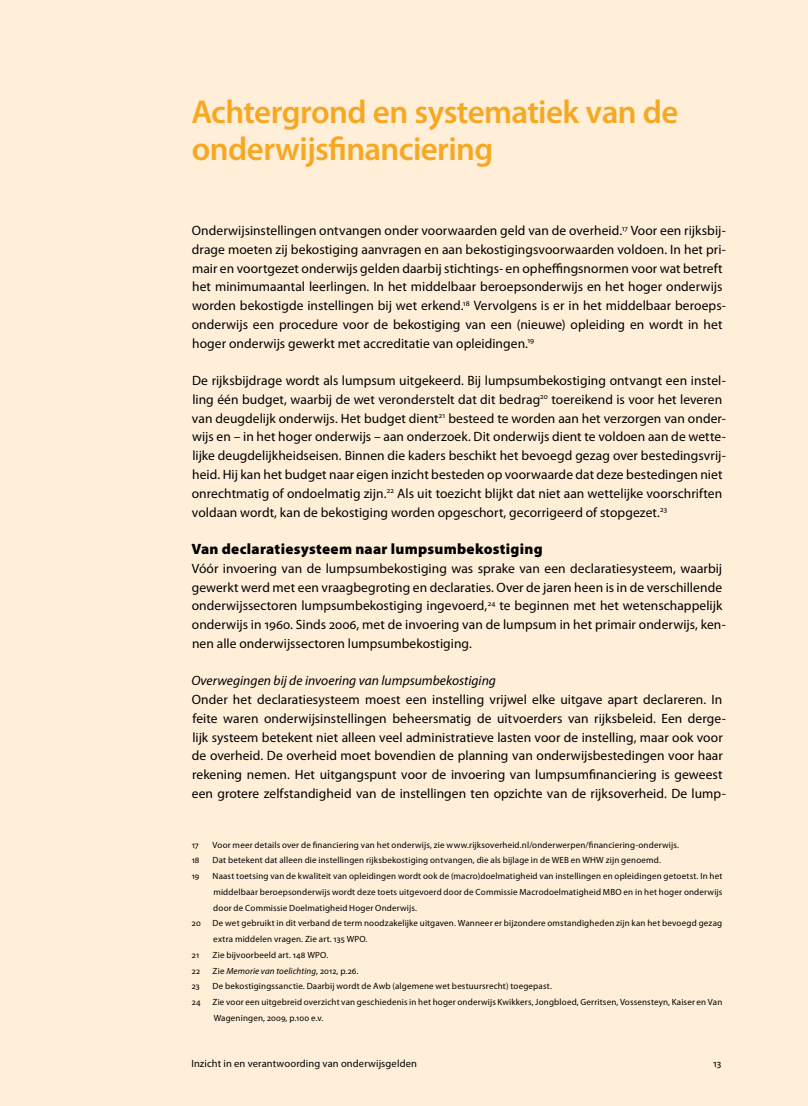
<style>
.page{position:relative;width:808px;height:1106px;background:#ffeed8}
.page>*{position:absolute;margin:0;border:0;box-sizing:border-box;transform-origin:0 0}
.t1{font:600 33px/37.5px "Myriad Pro";letter-spacing:-.02em;color:#f7a823}
.t2{font:900 15px "Myriad Pro";letter-spacing:.015em;color:#000}
.t3{font:13.5px/18.8px "Myriad Pro";letter-spacing:.005em;color:#000}
.t4{font:italic 13.5px "Myriad Pro";color:#000}
.t5{font:10.5px "Myriad Pro";letter-spacing:.015em;color:#000}
.t6{font:9px/15.8px "Myriad Pro";letter-spacing:.02em;color:#000}
.t7{font:italic 9px "Myriad Pro";letter-spacing:.015em;color:#000}
.s1{font-style:normal}
</style>
<div class="page">
<h1 class="t1" style="left:191px;top:93px;width:489px">Achtergrond en systematiek van de onderwijsfinanciering</h1>
<p class="t3" style="left:192px;top:221px;width:535px">Onderwijsinstellingen ontvangen onder voorwaarden geld van de overheid.<sup>17</sup> Voor een rijksbij&shy;drage moeten zij bekostiging aanvragen en aan bekostigingsvoorwaarden voldoen. In het pri&shy;mair en voortgezet onderwijs gelden daarbij stichtings- en opheffingsnormen voor wat betreft het minimumaantal leerlingen. In het middelbaar beroepsonderwijs en het hoger onderwijs worden bekostigde instellingen bij wet erkend.<sup>18</sup> Vervolgens is er in het middelbaar beroeps&shy;onderwijs een procedure voor de bekostiging van een (nieuwe) opleiding en wordt in het hoger onderwijs gewerkt met accreditatie van opleidingen.<sup>19</sup></p>
<p class="t3" style="left:192px;top:371px;width:535px">De rijksbijdrage wordt als lumpsum uitgekeerd. Bij lumpsumbekostiging ontvangt een instel&shy;ling één budget, waarbij de wet veronderstelt dat dit bedrag<sup>20</sup> toereikend is voor het leveren van deugdelijk onderwijs. Het budget dient<sup>21</sup> besteed te worden aan het verzorgen van onder&shy;wijs en – in het hoger onderwijs – aan onderzoek. Dit onderwijs dient te voldoen aan de wette&shy;lijke deugdelijkheidseisen. Binnen die kaders beschikt het bevoegd gezag over bestedingsvrij&shy;heid. Hij kan het budget naar eigen inzicht besteden op voorwaarde dat deze bestedingen niet onrechtmatig of ondoelmatig zijn.<sup>22</sup> Als uit toezicht blijkt dat niet aan wettelijke voorschriften voldaan wordt, kan de bekostiging worden opgeschort, gecorrigeerd of stopgezet.<sup>23</sup></p>
<p class="t2" style="left:191px;top:540px;width:353px">Van declaratiesysteem naar lumpsumbekostiging</p>
<p class="t3" style="left:192px;top:558px;width:535px">Vóór invoering van de lumpsumbekostiging was sprake van een declaratiesysteem, waarbij gewerkt werd met een vraagbegroting en declaraties. Over de jaren heen is in de verschillende onderwijssectoren lumpsumbekostiging ingevoerd,<sup>24</sup> te beginnen met het wetenschappelijk onderwijs in 1960. Sinds 2006, met de invoering van de lumpsum in het primair onderwijs, ken&shy;nen alle onderwijssectoren lumpsumbekostiging.</p>
<p class="t4" style="left:191px;top:673px;width:306px">Overwegingen bij de invoering van lumpsumbekostiging</p>
<p class="t3" style="left:192px;top:690px;width:535px">Onder het declaratiesysteem moest een instelling vrijwel elke uitgave apart declareren. In feite waren onderwijsinstellingen beheersmatig de uitvoerders van rijksbeleid. Een derge&shy;lijk systeem betekent niet alleen veel administratieve lasten voor de instelling, maar ook voor de overheid. De overheid moet bovendien de planning van onderwijsbestedingen voor haar rekening nemen. Het uitgangspunt voor de invoering van lumpsumfinanciering is geweest een grotere zelfstandigheid van de instellingen ten opzichte van de rijksoverheid. De lump-</p>
<p class="t6" style="left:192px;top:836px;width:9px">17</p>
<p class="t6" style="left:213px;top:836px;width:468px">Voor meer details over de financiering van het onderwijs, zie www.rijksoverheid.nl/onderwerpen/financiering-onderwijs.</p>
<p class="t6" style="left:192px;top:852px;width:9px">18</p>
<p class="t6" style="left:213px;top:852px;width:450px">Dat betekent dat alleen die instellingen rijksbekostiging ontvangen, die als bijlage in de WEB en WHW zijn genoemd.</p>
<p class="t6" style="left:192px;top:868px;width:9px">19</p>
<p class="t6" style="left:213px;top:868px;width:511px;text-align:justify">Naast toetsing van de kwaliteit van opleidingen wordt ook de (macro)doelmatigheid van instellingen en opleidingen getoetst. In het middelbaar beroepsonderwijs wordt deze toets uitgevoerd door de Commissie Macrodoelmatigheid MBO en in het hoger onderwijs door de Commissie Doelmatigheid Hoger Onderwijs.</p>
<p class="t6" style="left:192px;top:915px;width:10px">20</p>
<p class="t6" style="left:213px;top:915px;width:511px">De wet gebruikt in dit verband de term noodzakelijke uitgaven. Wanneer er bijzondere omstandigheden zijn kan het bevoegd gezag extra middelen vragen. Zie art. 135 WPO.</p>
<p class="t6" style="left:192px;top:946px;width:9px">21</p>
<p class="t6" style="left:213px;top:946px;width:117px">Zie bijvoorbeeld art. 148 WPO.</p>
<p class="t6" style="left:192px;top:962px;width:10px">22</p>
<p class="t7" style="left:213px;top:965px;width:147px"><span class="s1">Zie</span> Memorie van toelichting<span class="s1">, 2012, p.26.</span></p>
<p class="t6" style="left:192px;top:978px;width:9px">23</p>
<p class="t6" style="left:213px;top:978px;width:341px">De bekostigingssanctie. Daarbij wordt de Awb (algemene wet bestuursrecht) toegepast.</p>
<p class="t6" style="left:192px;top:994px;width:10px">24</p>
<p class="t6" style="left:213px;top:994px;width:511px">Zie voor een uitgebreid overzicht van geschiedenis in het hoger onderwijs Kwikkers, Jongbloed, Gerritsen, Vossensteyn, Kaiser en Van<br>Wageningen, 2009, p.100 e.v.</p>
<p class="t5" style="left:191px;top:1057px;width:227px">Inzicht in en verantwoording van onderwijsgelden</p>
<p class="t5" style="left:713px;top:1057px;width:10px">13</p>
</div>
